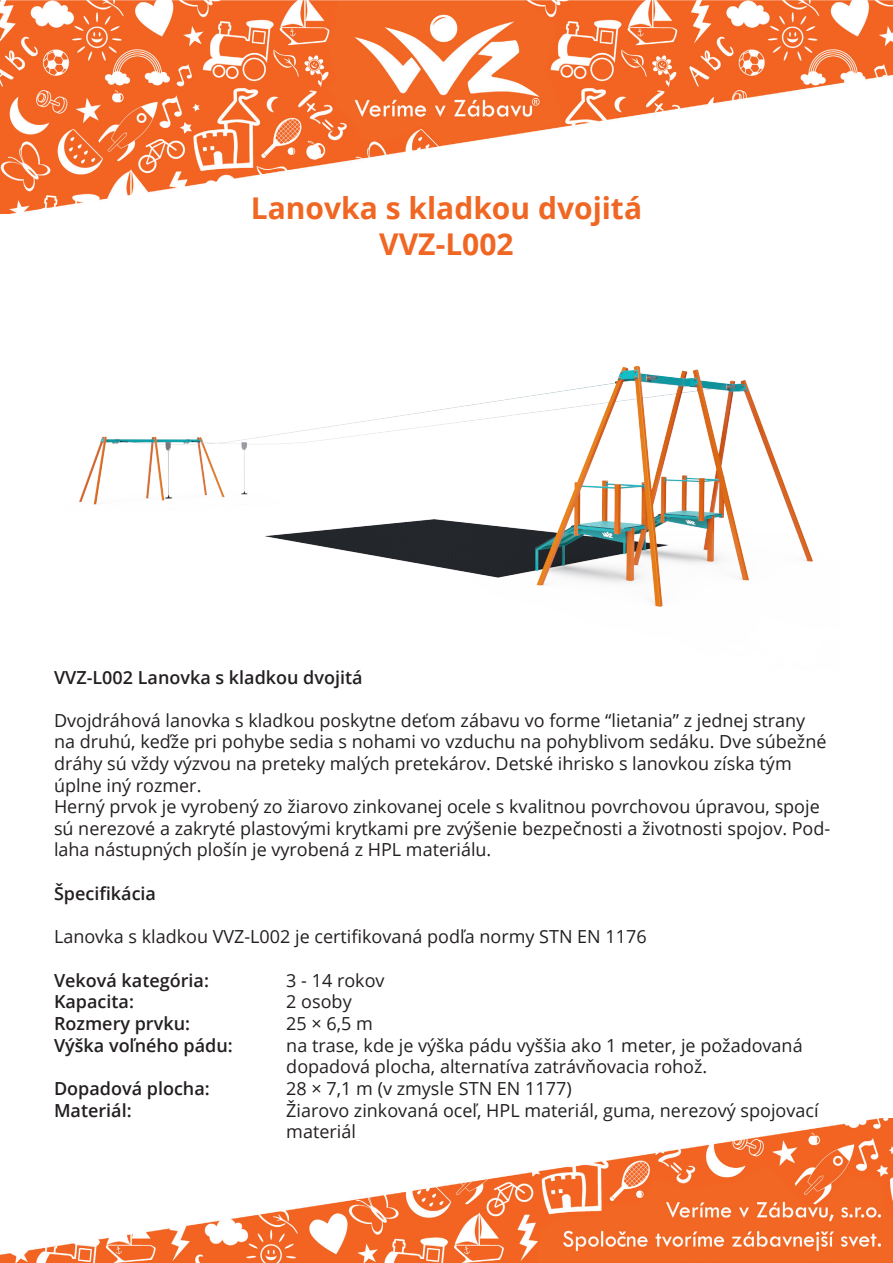
<style>
.page{position:relative;width:893px;height:1263px;background:#fff}
.page>*{position:absolute;margin:0;border:0;box-sizing:border-box;transform-origin:0 0}
.Veľký_Nádpis_-_Oranžová_-_20pt{font:700 30px "Open Sans";color:#f06623}
.Text_čierna_12pt{font:18px/21.6px "Open Sans";color:#231f20}
.Malý_nádpis_-_čierna_12pt{font:600 18px "Open Sans";color:#231f20}
</style>
<div class="page">
<img style="left:0;top:0;width:893px;height:214px">
<img style="left:0;top:1118px;width:893px;height:145px">
<img style="left:79px;top:365px;width:734px;height:242px">
<p class="Veľký_Nádpis_-_Oranžová_-_20pt" style="left:251px;top:187px;width:393px">Lanovka s kladkou dvojitá</p>
<p class="Veľký_Nádpis_-_Oranžová_-_20pt" style="left:379px;top:223px;width:136px">VVZ-L002</p>
<p class="Malý_nádpis_-_čierna_12pt" style="left:54px;top:665px;width:310px">VVZ-L002 Lanovka s kladkou dvojitá</p>
<p class="Text_čierna_12pt" style="left:54px;top:709px;width:774px">Dvojdráhová lanovka s kladkou poskytne deťom zábavu vo forme “lietania” z jednej strany na druhú, keďže pri pohybe sedia s nohami vo vzduchu na pohyblivom sedáku. Dve súbežné dráhy sú vždy výzvou na preteky malých pretekárov. Detské ihrisko s lanovkou získa tým úplne iný rozmer.</p>
<p class="Text_čierna_12pt" style="left:54px;top:795px;width:778px">Herný prvok je vyrobený zo žiarovo zinkovanej ocele s kvalitnou povrchovou úpravou, spoje sú nerezové a zakryté plastovými krytkami pre zvýšenie bezpečnosti a životnosti spojov. Pod&shy;laha nástupných plošín je vyrobená z HPL materiálu.</p>
<p class="Malý_nádpis_-_čierna_12pt" style="left:54px;top:881px;width:104px">Špecifikácia</p>
<p class="Text_čierna_12pt" style="left:54px;top:925px;width:594px">Lanovka s kladkou VVZ-L002 je certifikovaná podľa normy STN EN 1176</p>
<p class="Malý_nádpis_-_čierna_12pt" style="left:54px;top:968px;width:156px">Veková kategória:</p>
<p class="Malý_nádpis_-_čierna_12pt" style="left:54px;top:989px;width:81px">Kapacita:</p>
<p class="Malý_nádpis_-_čierna_12pt" style="left:54px;top:1011px;width:138px">Rozmery prvku:</p>
<p class="Malý_nádpis_-_čierna_12pt" style="left:54px;top:1033px;width:180px">Výška voľného pádu:</p>
<p class="Malý_nádpis_-_čierna_12pt" style="left:54px;top:1076px;width:157px">Dopadová plocha:</p>
<p class="Malý_nádpis_-_čierna_12pt" style="left:54px;top:1097px;width:79px">Materiál:</p>
<p class="Text_čierna_12pt" style="left:286px;top:969px;width:100px">3 - 14 rokov</p>
<p class="Text_čierna_12pt" style="left:286px;top:991px;width:67px">2 osoby</p>
<p class="Text_čierna_12pt" style="left:286px;top:1012px;width:88px">25 × 6,5 m</p>
<p class="Text_čierna_12pt" style="left:286px;top:1034px;width:518px">na trase, kde je výška pádu vyššia ako 1 meter, je požadovaná dopadová plocha, alternatíva zatrávňovacia rohož.</p>
<p class="Text_čierna_12pt" style="left:286px;top:1077px;width:287px">28 × 7,1 m (v zmysle STN EN 1177)</p>
<p class="Text_čierna_12pt" style="left:286px;top:1099px;width:534px">Žiarovo zinkovaná oceľ, HPL materiál, guma, nerezový spojovací materiál</p>
</div>
